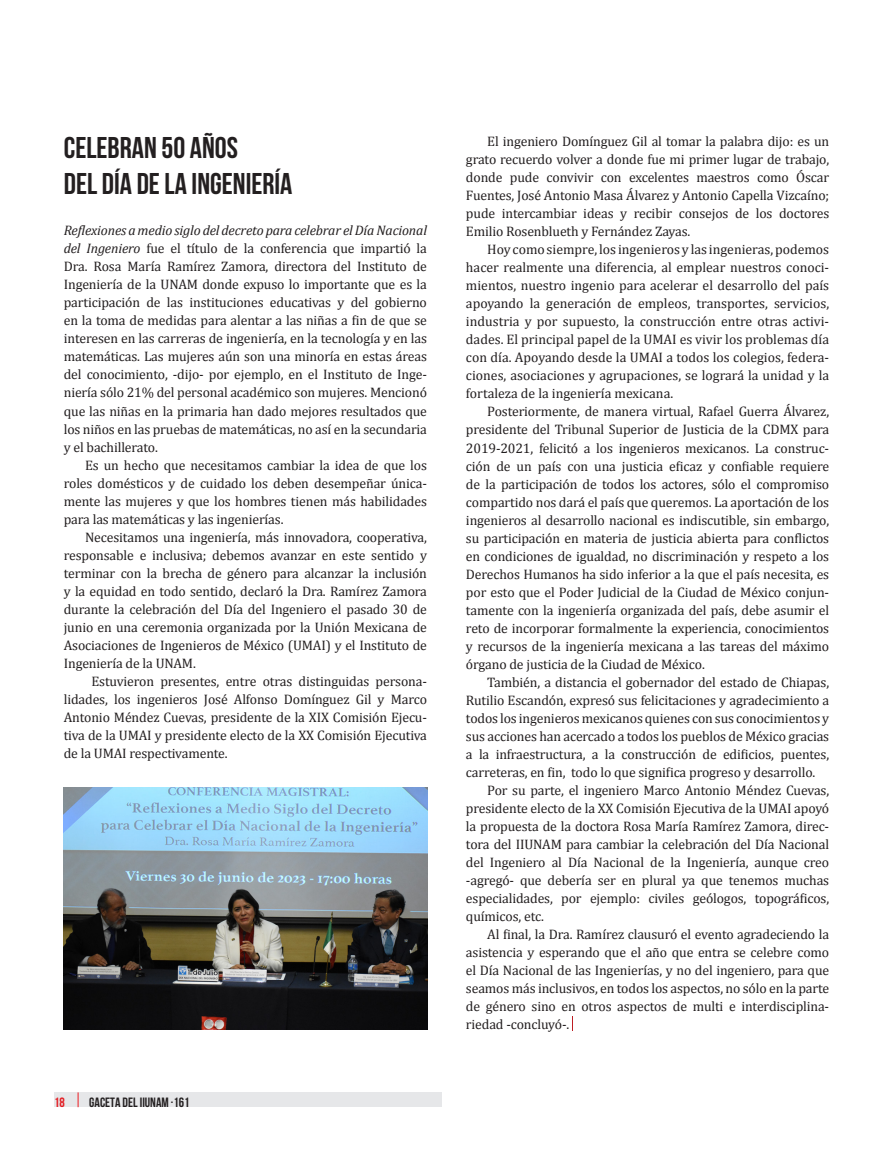
<style>
.page{position:relative;width:893px;height:1149px;background:#fff}
.page>*{position:absolute;margin:0;border:0;box-sizing:border-box;transform-origin:0 0}
.Titular{font:700 30px "Bebas Neue";color:#231f20}
.Cuerpo{font:13.8px/18px "Cambria";letter-spacing:-.01em;color:#231f20;text-align:justify}
.t1{font:700 13.5px "Bebas Neue";color:#231f20}
.t2{font:700 13.5px "Bebas Neue";color:#e31e24}
.s1{font-style:italic}
</style>
<div class="page">
<div style="left:54px;top:1092px;width:388px;height:14px;background:#e6e7e9"></div>
<svg style="left:572px;top:1016px;width:1px;height:14px"></svg>
<img style="left:64px;top:787px;width:363px;height:242px">
<p class="Titular" style="left:64px;top:131px;width:176px">CELEBRAN 50 AÑOS</p>
<p class="Titular" style="left:64px;top:167px;width:230px">DEL DÍA DE LA INGENIERÍA</p>
<p class="Cuerpo" style="left:64px;top:221px;width:365px"><span class="s1">Reflexiones a medio siglo del decreto para celebrar el Día Nacional del Ingeniero</span> fue el título de la conferencia que impartió la Dra. Rosa María Ramírez Zamora, directora del Instituto de Ingeniería de la UNAM donde expuso lo importante que es la participación de las instituciones educativas y del gobierno en la toma de medidas para alentar a las niñas a fin de que se interesen en las carreras de ingeniería, en la tecnología y en las matemáticas. Las mujeres aún son una minoría en estas áreas del conocimiento, -dijo- por ejemplo, en el Instituto de Inge&shy;niería sólo 21% del personal académico son mujeres. Mencionó que las niñas en la primaria han dado mejores resultados que los niños en las pruebas de matemáticas, no así en la secundaria y el bachillerato.</p>
<p class="Cuerpo" style="left:64px;top:455px;width:365px;text-indent:21px">Es un hecho que necesitamos cambiar la idea de que los roles domésticos y de cuidado los deben desempeñar única&shy;mente las mujeres y que los hombres tienen más habilidades para las matemáticas y las ingenierías.</p>
<p class="Cuerpo" style="left:64px;top:527px;width:365px;text-indent:21px">Necesitamos una ingeniería, más innovadora, cooperativa, responsable e inclusiva; debemos avanzar en este sentido y terminar con la brecha de género para alcanzar la inclusión y la equidad en todo sentido, declaró la Dra. Ramírez Zamora durante la celebración del Día del Ingeniero el pasado 30 de junio en una ceremonia organizada por la Unión Mexicana de Asociaciones de Ingenieros de México (UMAI) y el Instituto de Ingeniería de la UNAM.</p>
<p class="Cuerpo" style="left:64px;top:671px;width:365px;text-indent:28px">Estuvieron presentes, entre otras distinguidas persona&shy;lidades, los ingenieros José Alfonso Domínguez Gil y Marco Antonio Méndez Cuevas, presidente de la XIX Comisión Ejecu&shy;tiva de la UMAI y presidente electo de la XX Comisión Ejecutiva de la UMAI respectivamente.</p>
<p class="t2" style="left:54px;top:1094px;width:12px">18</p>
<p class="t1" style="left:89px;top:1094px;width:102px">GACETA DEL IIUNAM ·161</p>
<p class="Cuerpo" style="left:466px;top:132px;width:365px;text-indent:21px">El ingeniero Domínguez Gil al tomar la palabra dijo: es un grato recuerdo volver a donde fue mi primer lugar de trabajo, donde pude convivir con excelentes maestros como Óscar Fuentes, José Antonio Masa Álvarez y Antonio Capella Vizcaíno; pude intercambiar ideas y recibir consejos de los doctores Emilio Rosenblueth y Fernández Zayas.</p>
<p class="Cuerpo" style="left:466px;top:240px;width:365px;text-indent:21px">Hoy como siempre, los ingenieros y las ingenieras, podemos hacer realmente una diferencia, al emplear nuestros conoci&shy;mientos, nuestro ingenio para acelerar el desarrollo del país apoyando la generación de empleos, transportes, servicios, industria y por supuesto, la construcción entre otras activi&shy;dades. El principal papel de la UMAI es vivir los problemas día con día. Apoyando desde la UMAI a todos los colegios, federa&shy;ciones, asociaciones y agrupaciones, se logrará la unidad y la fortaleza de la ingeniería mexicana.</p>
<p class="Cuerpo" style="left:466px;top:402px;width:365px;text-indent:21px">Posteriormente, de manera virtual, Rafael Guerra Álvarez, presidente del Tribunal Superior de Justicia de la CDMX para 2019-2021, felicitó a los ingenieros mexicanos. La construc&shy;ción de un país con una justicia eficaz y confiable requiere de la participación de todos los actores, sólo el compromiso compartido nos dará el país que queremos. La aportación de los ingenieros al desarrollo nacional es indiscutible, sin embargo, su participación en materia de justicia abierta para conflictos en condiciones de igualdad, no discriminación y respeto a los Derechos Humanos ha sido inferior a la que el país necesita, es por esto que el Poder Judicial de la Ciudad de México conjun&shy;tamente con la ingeniería organizada del país, debe asumir el reto de incorporar formalmente la experiencia, conocimientos y recursos de la ingeniería mexicana a las tareas del máximo órgano de justicia de la Ciudad de México.</p>
<p class="Cuerpo" style="left:466px;top:672px;width:365px;text-indent:21px">También, a distancia el gobernador del estado de Chiapas, Rutilio Escandón, expresó sus felicitaciones y agradecimiento a todos los ingenieros mexicanos quienes con sus conocimientos y sus acciones han acercado a todos los pueblos de México gracias a la infraestructura, a la construcción de edificios, puentes, carreteras, en fin, todo lo que significa progreso y desarrollo.</p>
<p class="Cuerpo" style="left:466px;top:780px;width:365px;text-indent:21px">Por su parte, el ingeniero Marco Antonio Méndez Cuevas, presidente electo de la XX Comisión Ejecutiva de la UMAI apoyó la propuesta de la doctora Rosa María Ramírez Zamora, direc&shy;tora del IIUNAM para cambiar la celebración del Día Nacional del Ingeniero al Día Nacional de la Ingeniería, aunque creo -agregó- que debería ser en plural ya que tenemos muchas especialidades, por ejemplo: civiles geólogos, topográficos, químicos, etc.</p>
<p class="Cuerpo" style="left:466px;top:924px;width:365px;text-indent:21px">Al final, la Dra. Ramírez clausuró el evento agradeciendo la asistencia y esperando que el año que entra se celebre como el Día Nacional de las Ingenierías, y no del ingeniero, para que seamos más inclusivos, en todos los aspectos, no sólo en la parte de género sino en otros aspectos de multi e interdisciplina&shy;riedad -concluyó-.</p>
</div>
